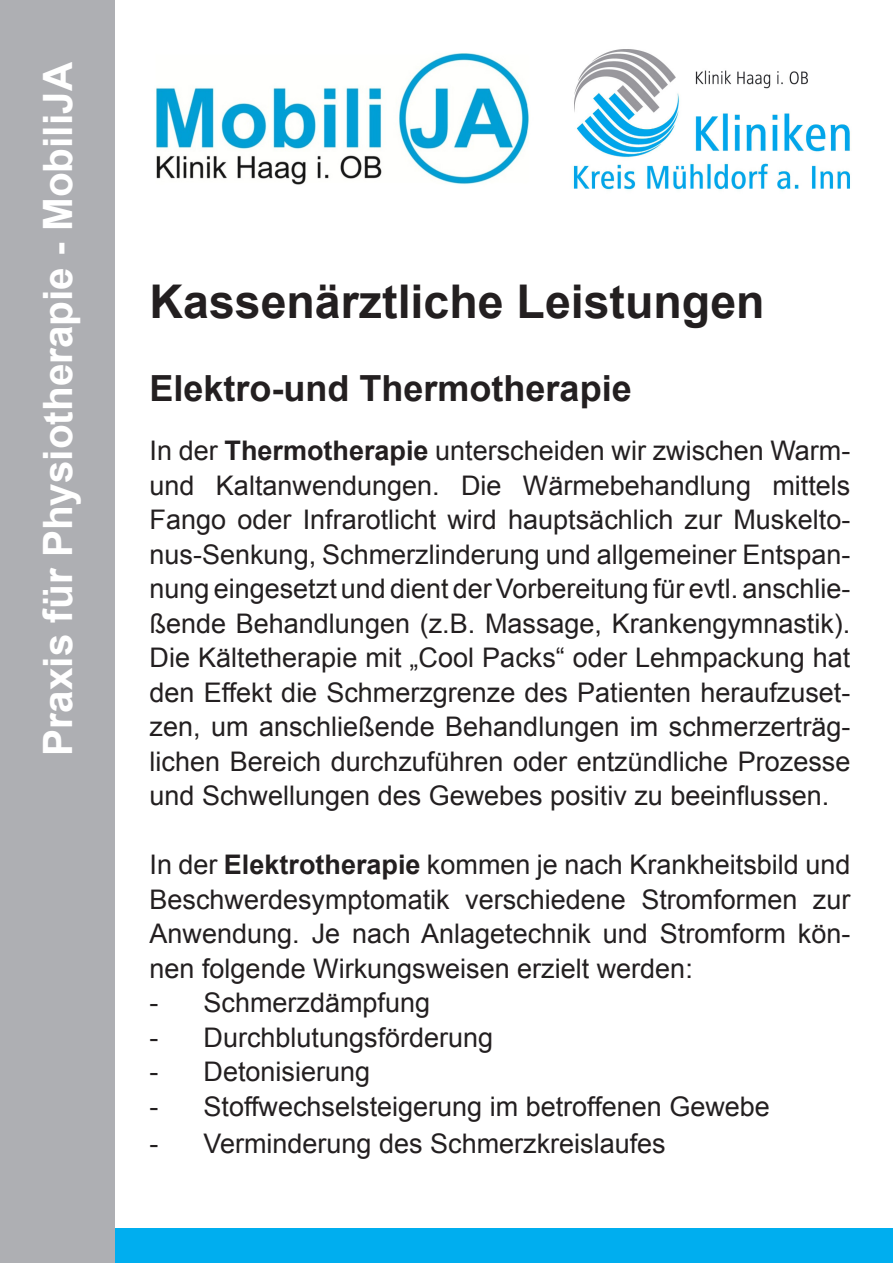
<style>
.page{position:relative;width:893px;height:1263px;background:#fff}
.page>*{position:absolute;margin:0;border:0;box-sizing:border-box;transform-origin:0 0}
.t1{font:700 46.5px "Arial";color:#231f20}
.t2{font:700 40.5px "Arial";color:#fff}
.t3{font:700 36px "Arial";color:#231f20}
.t4{font:27px/34.5px "Arial";color:#231f20;text-align:justify}
.s1{font-weight:700}
</style>
<div class="page">
<div style="left:0;top:0;width:115px;height:1263px;background:#aeafb3"></div>
<div style="left:116px;top:1229px;width:777px;height:34px;background:#00aeef"></div>
<img style="left:573px;top:49px;width:277px;height:141px">
<img style="left:156px;top:53px;width:373px;height:132px">
<p class="t2" style="left:31px;top:755px;width:695px;rotate:-90deg">Praxis für Physiotherapie - MobiliJA</p>
<p class="t1" style="left:150px;top:270px;width:617px">Kassenärztliche Leistungen</p>
<p class="t3" style="left:150px;top:365px;width:484px">Elektro-und Thermotherapie</p>
<p class="t4" style="left:150px;top:434px;width:702px">In der <span class="s1">Thermotherapie</span> unterscheiden wir zwischen Warm&shy;und Kaltanwendungen. Die Wärmebehandlung mittels Fango oder Infrarotlicht wird hauptsächlich zur Muskelto&shy;nus-Senkung, Schmerzlinderung und allgemeiner Entspan&shy;nung eingesetzt und dient der Vorbereitung für evtl. anschlie&shy;ßende Behandlungen (z.B. Massage, Krankengymnastik).<br>Die Kältetherapie mit „Cool Packs“ oder Lehmpackung hat den Effekt die Schmerzgrenze des Patienten heraufzuset&shy;zen, um anschließende Behandlungen im schmerzerträg&shy;lichen Bereich durchzuführen oder entzündliche Prozesse und Schwellungen des Gewebes positiv zu beeinflussen.</p>
<p class="t4" style="left:150px;top:848px;width:702px">In der <span class="s1">Elektrotherapie</span> kommen je nach Krankheitsbild und Beschwerdesymptomatik verschiedene Stromformen zur Anwendung. Je nach Anlagetechnik und Stromform kön&shy;nen folgende Wirkungsweisen erzielt werden:</p>
<p class="t4" style="left:150px;top:986px;width:282px">- Schmerzdämpfung</p>
<p class="t4" style="left:150px;top:1020px;width:345px">- Durchblutungsförderung</p>
<p class="t4" style="left:150px;top:1055px;width:222px">- Detonisierung</p>
<p class="t4" style="left:150px;top:1089px;width:622px">- Stoffwechselsteigerung im betroffenen Gewebe</p>
<p class="t4" style="left:150px;top:1127px;width:518px">- Verminderung des Schmerzkreislaufes</p>
</div>
